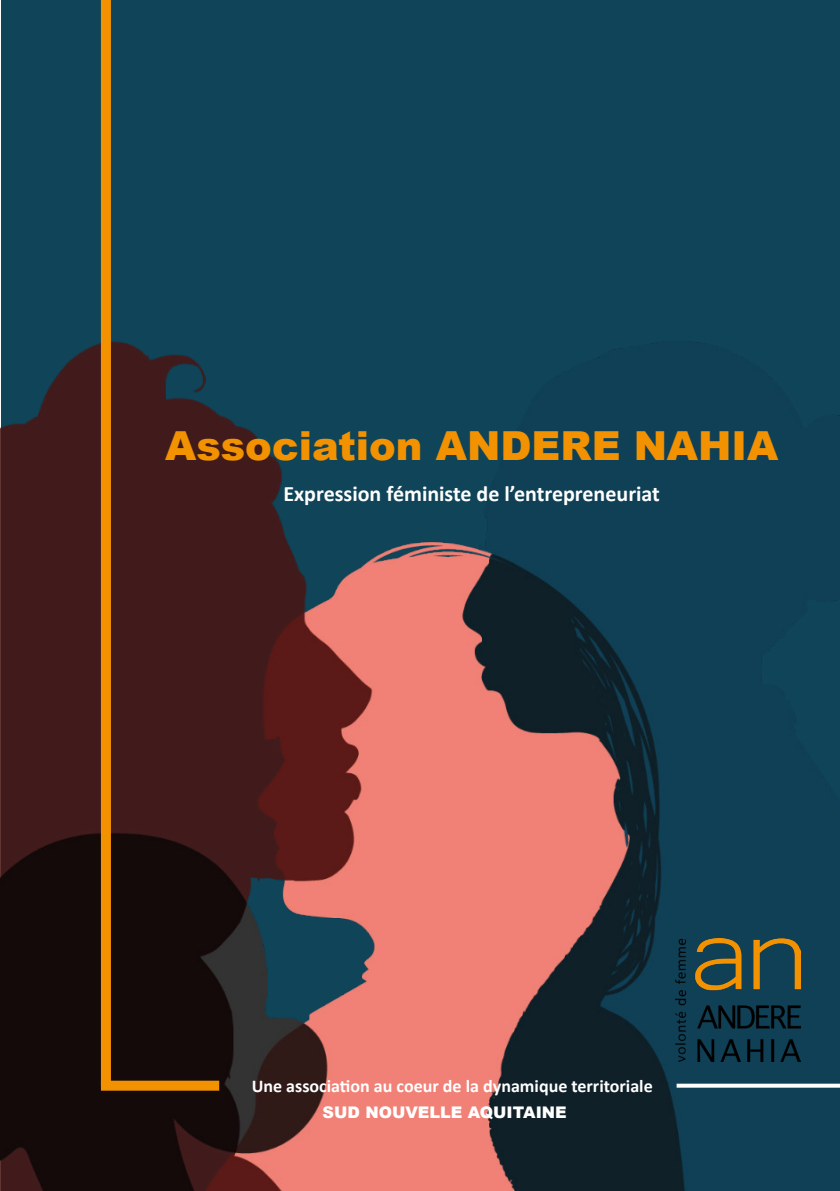
<style>
.page{position:relative;width:840px;height:1191px;background:#fff}
.page>*{position:absolute;margin:0;border:0;box-sizing:border-box;transform-origin:0 0}
.t1{font:900 40px "Arial";color:#f39200}
.t2{font:700 22px "Calibri";color:#fff}
.t3{font:700 18px "Calibri";color:#fff}
.t4{font:900 16px "Arial";color:#fff}
</style>
<div class="page">
<div style="left:1px;top:0;width:838px;height:1191px;background:#104458"></div>
<img style="left:0;top:217px;width:839px;height:974px">
<div style="left:101px;top:0;width:10px;height:1085px;background:#f39200"></div>
<div style="left:101px;top:1080px;width:118px;height:10px;background:#f39200"></div>
<img style="left:675px;top:938px;width:124px;height:123px">
<svg style="left:676px;top:1083px;width:163px;height:4px"></svg>
<p class="t1" style="left:165px;top:416px;width:614px">Association ANDERE NAHIA</p>
<p class="t2" style="left:283px;top:478px;width:378px">Expression féministe de l’entrepreneuriat</p>
<p class="t3" style="left:251px;top:1073px;width:402px">Une association au coeur de la dynamique territoriale</p>
<p class="t4" style="left:322px;top:1100px;width:245px">SUD NOUVELLE AQUITAINE</p>
</div>
